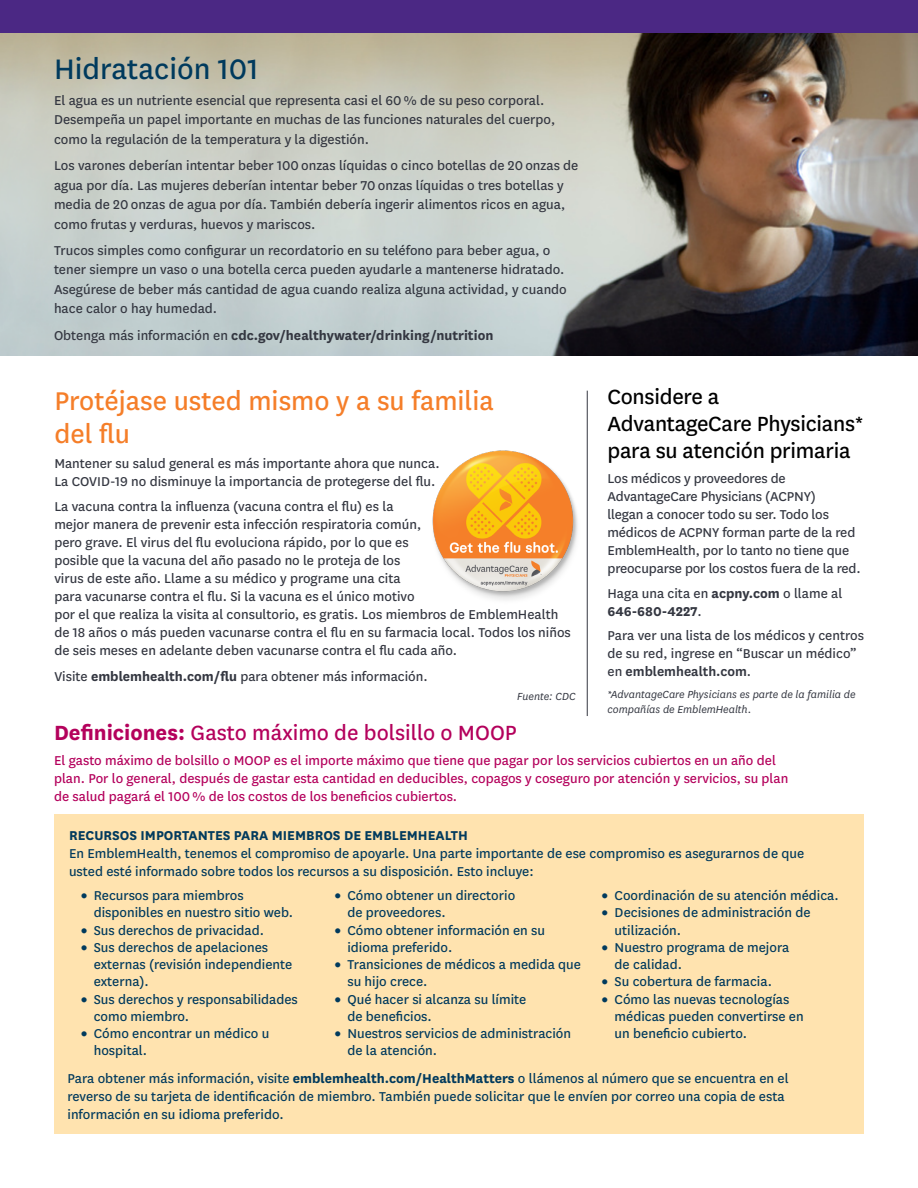
<style>
.page{position:relative;width:918px;height:1188px;background:#fff}
.page>*{position:absolute;margin:0;border:0;box-sizing:border-box;transform-origin:0 0}
.t1{font:33px "National";color:#003a5d}
.t2{font:30px/33px "National";color:#f57e29}
.t3{font:24px/27px "National";letter-spacing:-.01em;color:#000}
.t4{font:24px "National";color:#b4015c}
.t5{font:15px/18px "National";color:#343741}
.t6{font:15px/17.2px "National";color:#003a5d}
.t7{font:15px/18px "National";color:#b4015c}
.t8{font:700 15px "National";color:#343741}
.t9{font:700 15px "National";color:#003a5d}
.t10{font:italic 12px/15px "National";color:#343741}
.s1{font-weight:400}
.s2{font-weight:700}
.s3{font-weight:600}
.s4{font-weight:900}
</style>
<div class="page">
<img style="left:0;top:33px;width:918px;height:322px">
<div style="left:0;top:0;width:918px;height:33px;background:#4b2884"></div>
<hr style="left:587px;top:391px;width:1px;height:325px;background:#343741">
<img style="left:432px;top:432px;width:156px;height:189px">
<div style="left:54px;top:814px;width:810px;height:320px;background:#ffe3af"></div>
<h1 class="t1" style="left:54px;top:47px;width:206px">Hidratación 101</h1>
<p class="t5" style="left:54px;top:90px;width:503px;line-height:19.5px">El agua es un nutriente esencial que representa casi el 60 % de su peso corporal.<br>Desempeña un papel importante en muchas de las funciones naturales del cuerpo, como la regulación de la temperatura y la digestión.</p>
<p class="t5" style="left:54px;top:155px;width:526px;line-height:19.5px">Los varones deberían intentar beber 100 onzas líquidas o cinco botellas de 20 onzas de agua por día. Las mujeres deberían intentar beber 70 onzas líquidas o tres botellas y media de 20 onzas de agua por día. También debería ingerir alimentos ricos en agua, como frutas y verduras, huevos y mariscos.</p>
<p class="t5" style="left:54px;top:240px;width:514px;line-height:19.5px">Trucos simples como configurar un recordatorio en su teléfono para beber agua, o tener siempre un vaso o una botella cerca pueden ayudarle a mantenerse hidratado.<br>Asegúrese de beber más cantidad de agua cuando realiza alguna actividad, y cuando hace calor o hay humedad.</p>
<p class="t8" style="left:54px;top:324px;width:441px"><span class="s1">Obtenga más información en</span> cdc.gov/healthywater/drinking/nutrition</p>
<h3 class="t3" style="left:608px;top:382px;width:258px">Considere a<br>AdvantageCare Physicians* para su atención primaria</h3>
<p class="t5" style="left:608px;top:469px;width:255px">Los médicos y proveedores de AdvantageCare Physicians (ACPNY)<br>llegan a conocer todo su ser. Todo los médicos de ACPNY forman parte de la red EmblemHealth, por lo tanto no tiene que preocuparse por los costos fuera de la red.</p>
<p class="t5" style="left:608px;top:583px;width:236px">Haga una cita en <span class="s2">acpny.com</span> o llame al<br><span class="s2">646-680-4227</span>.</p>
<p class="t5" style="left:608px;top:626px;width:258px">Para ver una lista de los médicos y centros de su red, ingrese en “Buscar un médico” en <span class="s3">emblemhealth.com</span>.</p>
<p class="t10" style="left:608px;top:687px;width:250px">*AdvantageCare Physicians es parte de la familia de compañías de EmblemHealth.</p>
<h2 class="t2" style="left:54px;top:383px;width:441px">Protéjase usted mismo y a su familia del flu</h2>
<p class="t5" style="left:54px;top:454px;width:387px">Mantener su salud general es más importante ahora que nunca.<br>La COVID-19 no disminuye la importancia de protegerse del flu.</p>
<p class="t5" style="left:54px;top:496px;width:518px">La vacuna contra la influenza (vacuna contra el flu) es la<br>mejor manera de prevenir esta infección respiratoria común,<br>pero grave. El virus del flu evoluciona rápido, por lo que es<br>posible que la vacuna del año pasado no le proteja de los<br>virus de este año. Llame a su médico y programe una cita<br>para vacunarse contra el flu. Si la vacuna es el único motivo<br>por el que realiza la visita al consultorio, es gratis. Los miembros de EmblemHealth de 18 años o más pueden vacunarse contra el flu en su farmacia local. Todos los niños de seis meses en adelante deben vacunarse contra el flu cada año.</p>
<p class="t5" style="left:54px;top:667px;width:375px">Visite <span class="s2">emblemhealth.com/flu</span> para obtener más información.</p>
<p class="t10" style="left:517px;top:689px;width:60px">Fuente: CDC</p>
<h3 class="t4" style="left:54px;top:717px;width:464px"><span class="s2">Definiciones:</span> Gasto máximo de bolsillo o MOOP</h3>
<p class="t7" style="left:54px;top:751px;width:736px">El gasto máximo de bolsillo o MOOP es el importe máximo que tiene que pagar por los servicios cubiertos en un año del plan. Por lo general, después de gastar esta cantidad en deducibles, copagos y coseguro por atención y servicios, su plan de salud pagará el 100 % de los costos de los beneficios cubiertos.</p>
<p class="t9" style="left:69px;top:824px;width:400px">RECURSOS IMPORTANTES PARA MIEMBROS DE EMBLEMHEALTH</p>
<p class="t6" style="left:69px;top:843px;width:737px;line-height:18px">En EmblemHealth, tenemos el compromiso de apoyarle. Una parte importante de ese compromiso es asegurarnos de que usted esté informado sobre todos los recursos a su disposición. Esto incluye:</p>
<p class="t6" style="left:94px;top:886px;width:201px;text-indent:-13px"><span class="s4">•</span> Recursos para miembros disponibles en nuestro sitio web.</p>
<p class="t6" style="left:81px;top:921px;width:185px"><span class="s4">•</span> Sus derechos de privacidad.</p>
<p class="t6" style="left:94px;top:938px;width:200px;text-indent:-13px"><span class="s4">•</span> Sus derechos de apelaciones externas (revisión independiente externa).</p>
<p class="t6" style="left:94px;top:990px;width:206px;text-indent:-13px"><span class="s4">•</span> Sus derechos y responsabilidades como miembro.</p>
<p class="t6" style="left:94px;top:1024px;width:177px;text-indent:-13px"><span class="s4">•</span> Cómo encontrar un médico u hospital.</p>
<p class="t6" style="left:602px;top:886px;width:238px"><span class="s4">•</span> Coordinación de su atención médica.</p>
<p class="t6" style="left:615px;top:903px;width:198px;text-indent:-13px"><span class="s4">•</span> Decisiones de administración de utilización.</p>
<p class="t6" style="left:615px;top:938px;width:176px;text-indent:-13px"><span class="s4">•</span> Nuestro programa de mejora de calidad.</p>
<p class="t6" style="left:602px;top:972px;width:172px"><span class="s4">•</span> Su cobertura de farmacia.</p>
<p class="t6" style="left:615px;top:990px;width:191px;text-indent:-13px"><span class="s4">•</span> Cómo las nuevas tecnologías médicas pueden convertirse en un beneficio cubierto.</p>
<p class="t6" style="left:67px;top:1069px;width:723px;line-height:18px">Para obtener más información, visite <span class="s2">emblemhealth.com/HealthMatters</span> o llámenos al número que se encuentra en el reverso de su tarjeta de identificación de miembro. También puede solicitar que le envíen por correo una copia de esta información en su idioma preferido.</p>
<p class="t6" style="left:347px;top:886px;width:169px;text-indent:-13px"><span class="s4">•</span> Cómo obtener un directorio de proveedores.</p>
<p class="t6" style="left:347px;top:921px;width:199px;text-indent:-13px"><span class="s4">•</span> Cómo obtener información en su idioma preferido.</p>
<p class="t6" style="left:347px;top:955px;width:235px;text-indent:-13px"><span class="s4">•</span> Transiciones de médicos a medida que su hijo crece.</p>
<p class="t6" style="left:347px;top:990px;width:180px;text-indent:-13px"><span class="s4">•</span> Qué hacer si alcanza su límite de beneficios.</p>
<p class="t6" style="left:347px;top:1024px;width:225px;text-indent:-13px"><span class="s4">•</span> Nuestros servicios de administración de la atención.</p>
</div>
